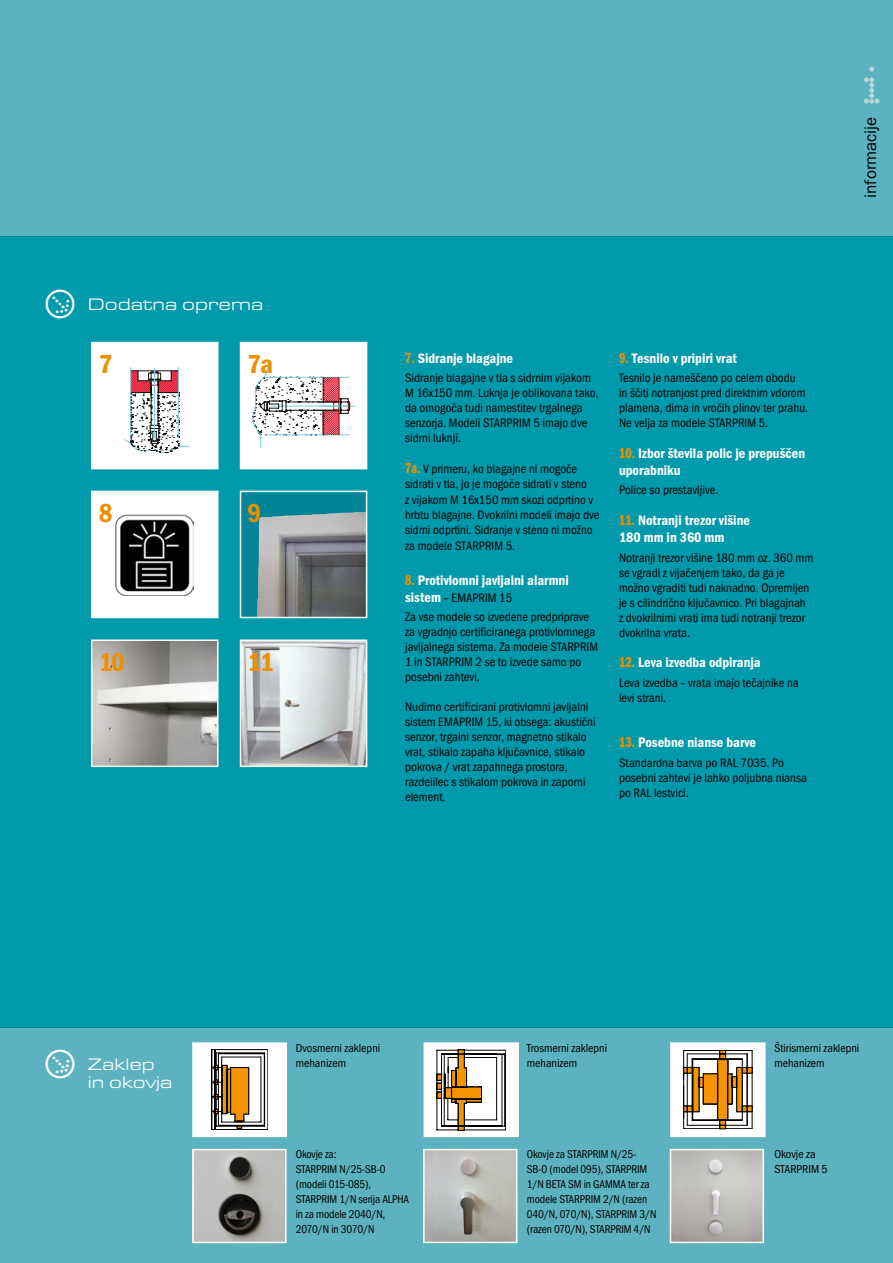
<style>
.page{position:relative;width:893px;height:1263px;background:#5cb2be}
.page>*{position:absolute;margin:0;border:0;box-sizing:border-box;transform-origin:0 0}
.t1{font:53.55px "Dot Matrix Two Narrow";color:#b6d9de}
.t2{font:600 condensed 27px "Franklin Got Itc TCE";color:#eb9000}
.t3{font:17.25px/17.2px "Eurostile TCE Regu Exte";color:#fff}
.t4{font:17.25px "Franklin Got Itc TCE";color:#000}
.t5{font:600 condensed 14.25px/17.1px "Franklin Got Itc TCE";color:#fff}
.t6{font:condensed 12.75px/15px "Franklin Got Itc TCE";color:#000}
.t7{font:condensed 12px/15px "Franklin Got Itc TCE";color:#000}
.t8{font:condensed 11.7px/15px "Franklin Got Itc TCE";letter-spacing:-.01em;color:#000}
.s1{font-family:"Button Bonus Circle Positive";font-size:36px}
.s2{font-family:"Franklin Got Itc TCE Demi Comp";font-weight:400;font-stretch:normal;font-size:15px;color:#eb9000}
.s3{font-family:"Franklin Got Itc TCE Demi Comp";font-stretch:normal;font-size:15px;color:#eb9000}
.s4{font-weight:600;font-size:14.25px;color:#fff}
</style>
<div class="page">
<div style="left:0;top:237px;width:893px;height:790px;background:#009aab"></div>
<div style="left:424px;top:1043px;width:94px;height:93px;background:#fff"></div>
<hr style="left:464px;top:1057px;width:33px;height:1px;background:#000">
<hr style="left:442px;top:1054px;width:63px;height:1px;background:#000">
<hr style="left:464px;top:1050px;width:42px;height:1px;background:#000">
<hr style="left:464px;top:1119px;width:33px;height:1px;background:#000">
<hr style="left:442px;top:1126px;width:59px;height:1px;background:#000">
<hr style="left:462px;top:1125px;width:40px;height:1px;background:#000">
<hr style="left:464px;top:1130px;width:42px;height:1px;background:#000">
<hr style="left:505px;top:1050px;width:1px;height:80px;background:#000">
<hr style="left:496px;top:1057px;width:1px;height:63px;background:#000">
<hr style="left:502px;top:1054px;width:1px;height:72px;background:#000">
<hr style="left:504px;top:1054px;width:1px;height:72px;background:#000">
<svg style="left:437px;top:1050px;width:45px;height:81px"></svg>
<div style="left:424px;top:1042px;width:95px;height:95px;border:2px solid #fff"></div>
<div style="left:193px;top:1043px;width:93px;height:93px;background:#fff"></div>
<hr style="left:264px;top:1053px;width:1px;height:73px;background:#000">
<hr style="left:261px;top:1057px;width:1px;height:65px;background:#000">
<hr style="left:268px;top:1049px;width:1px;height:80px;background:#000">
<hr style="left:222px;top:1122px;width:39px;height:1px;background:#000">
<hr style="left:211px;top:1129px;width:57px;height:1px;background:#000">
<hr style="left:216px;top:1126px;width:49px;height:1px;background:#000">
<hr style="left:218px;top:1125px;width:46px;height:1px;background:#000">
<hr style="left:222px;top:1057px;width:39px;height:1px;background:#000">
<hr style="left:211px;top:1049px;width:57px;height:1px;background:#000">
<hr style="left:218px;top:1053px;width:46px;height:1px;background:#000">
<hr style="left:216px;top:1052px;width:49px;height:1px;background:#000">
<svg style="left:211px;top:1049px;width:38px;height:80px"></svg>
<div style="left:192px;top:1042px;width:95px;height:95px;border:2px solid #fff"></div>
<div style="left:671px;top:1043px;width:94px;height:93px;background:#fff"></div>
<svg style="left:683px;top:1050px;width:70px;height:79px"></svg>
<div style="left:670px;top:1042px;width:95px;height:95px;border:2px solid #fff"></div>
<img style="left:426px;top:1152px;width:88px;height:88px">
<div style="left:423px;top:1149px;width:94px;height:94px;border:2px solid #fff"></div>
<img style="left:195px;top:1152px;width:89px;height:88px">
<div style="left:192px;top:1149px;width:95px;height:94px;border:2px solid #fff"></div>
<div style="left:92px;top:343px;width:126px;height:126px;background:#fff"></div>
<svg style="left:125px;top:367px;width:64px;height:86px"></svg>
<div style="left:91px;top:342px;width:128px;height:127px;border:2px solid #fff"></div>
<div style="left:241px;top:343px;width:126px;height:126px;background:#fff"></div>
<svg style="left:253px;top:370px;width:102px;height:78px"></svg>
<div style="left:240px;top:342px;width:127px;height:127px;border:2px solid #fff"></div>
<div style="left:241px;top:491px;width:126px;height:126px;background:#008498"></div>
<img style="left:257px;top:511px;width:107px;height:104px">
<div style="left:240px;top:491px;width:127px;height:127px;border:2px solid #fff"></div>
<div style="left:92px;top:491px;width:126px;height:126px;background:#fff"></div>
<img style="left:116px;top:514px;width:78px;height:81px">
<div style="left:91px;top:491px;width:128px;height:127px;border:2px solid #fff"></div>
<img style="left:94px;top:642px;width:122px;height:122px">
<div style="left:91px;top:639px;width:128px;height:128px;border:2px solid #fff"></div>
<img style="left:243px;top:642px;width:121px;height:122px">
<div style="left:240px;top:639px;width:127px;height:128px;border:2px solid #fff"></div>
<hr style="left:0;top:236px;width:893px;height:1px;background:#008498">
<hr style="left:0;top:1027px;width:893px;height:1px;background:#008498">
<img style="left:673px;top:1152px;width:88px;height:88px">
<div style="left:670px;top:1149px;width:94px;height:94px;border:2px solid #fff"></div>
<h3 class="t3" style="left:42px;top:296px;width:223px"><span class="s1">F</span> Dodatna oprema</h3>
<h2 class="t2" style="left:99px;top:349px;width:15px">7</h2>
<h2 class="t2" style="left:248px;top:349px;width:27px">7a</h2>
<h2 class="t2" style="left:99px;top:498px;width:15px">8</h2>
<h2 class="t2" style="left:248px;top:498px;width:15px">9</h2>
<h2 class="t2" style="left:99px;top:646px;width:28px">10</h2>
<h2 class="t2" style="left:248px;top:646px;width:28px">11</h2>
<h1 class="t1" style="left:861px;top:56px;width:22px">i</h1>
<h3 class="t4" style="left:861px;top:198px;width:83px;rotate:-90deg">informacije</h3>
<p class="t5" style="left:405px;top:350px;width:110px"><span class="s2">7.</span> Sidranje blagajne</p>
<p class="t6" style="left:405px;top:371px;width:195px">Sidranje blagajne v tla s sidrnim vijakom M 16x150 mm. Luknja je oblikovana tako, da omogoča tudi namestitev trgalnega senzorja. Modeli STARPRIM 5 imajo dve sidrni luknji.</p>
<p class="t6" style="left:405px;top:461px;width:196px"><span class="s3">7a.</span> V primeru, ko blagajne ni mogoče sidrati v tla, jo je mogoče sidrati v steno<br>z vijakom M 16x150 mm skozi odprtino v hrbtu blagajne. Dvokrilni modeli imajo dve sidrni odprtini. Sidranje v steno ni možno za modele STARPRIM 5.</p>
<p class="t5" style="left:405px;top:571px;width:165px"><span class="s2">8.</span> Protivlomni javljalni alarmni</p>
<p class="t6" style="left:405px;top:588px;width:186px;line-height:19.2px"><span class="s4">sistem</span> – EMAPRIM 15<br>Za vse modele so izvedene predpriprave</p>
<p class="t6" style="left:405px;top:624px;width:194px">za vgradnjo certificiranega protivlomnega javljalnega sistema. Za modele STARPRIM 1 in STARPRIM 2 se to izvede samo po posebni zahtevi.</p>
<p class="t6" style="left:405px;top:699px;width:192px">Nudimo certificirani protivlomni javljalni sistem EMAPRIM 15, ki obsega: akustični senzor, trgalni senzor, magnetno stikalo vrat, stikalo zapaha ključavnice, stikalo pokrova / vrat zapahnega prostora, razdelilec s stikalom pokrova in zaporni element.</p>
<p class="t5" style="left:619px;top:350px;width:119px"><span class="s2">9.</span> Tesnilo v pripiri vrat</p>
<p class="t6" style="left:619px;top:371px;width:191px">Tesnilo je nameščeno po celem obodu<br>in ščiti notranjost pred direktnim vdorom plamena, dima in vročih plinov ter prahu.<br>Ne velja za modele STARPRIM 5.</p>
<p class="t5" style="left:619px;top:445px;width:188px"><span class="s2">10.</span> Izbor števila polic je prepuščen uporabniku</p>
<p class="t6" style="left:619px;top:483px;width:101px">Police so prestavljive.</p>
<p class="t5" style="left:619px;top:512px;width:133px"><span class="s2">11.</span> Notranji trezor višine<br>180 mm in 360 mm</p>
<p class="t6" style="left:619px;top:550px;width:196px">Notranji trezor višine 180 mm oz. 360 mm se vgradi z vijačenjem tako, da ga je možno vgraditi tudi naknadno. Opremljen je s cilindrično ključavnico. Pri blagajnah<br>z dvokrilnimi vrati ima tudi notranji trezor dvokrilna vrata.</p>
<p class="t5" style="left:619px;top:654px;width:143px"><span class="s2">12.</span> Leva izvedba odpiranja</p>
<p class="t6" style="left:619px;top:675px;width:181px">Leva izvedba – vrata imajo tečajnike na levi strani.</p>
<p class="t5" style="left:619px;top:734px;width:139px"><span class="s2">13.</span> Posebne nianse barve</p>
<p class="t6" style="left:619px;top:755px;width:189px">Standardna barva po RAL 7035. Po posebni zahtevi je lahko poljubna niansa po RAL lestvici.</p>
<h3 class="t3" style="left:88px;top:1056px;width:86px;text-indent:-45px"><span class="s1">F</span> Zaklep in okovja</h3>
<p class="t7" style="left:296px;top:1040px;width:86px">Dvosmerni zaklepni mehanizem</p>
<p class="t7" style="left:774px;top:1040px;width:87px">Štirismerni zaklepni mehanizem</p>
<p class="t7" style="left:527px;top:1040px;width:82px">Trosmerni zaklepni mehanizem</p>
<p class="t8" style="left:296px;top:1147px;width:115px">Okovje za:<br>STARPRIM N/25-SB-0 (modeli 015-085),<br>STARPRIM 1/N serija ALPHA in za modele 2040/N,<br>2070/N in 3070/N</p>
<p class="t8" style="left:527px;top:1147px;width:131px">Okovje za STARPRIM N/25-<br>SB-0 (model 095), STARPRIM<br>1/N BETA SM in GAMMA ter za modele STARPRIM 2/N (razen<br>040/N, 070/N), STARPRIM 3/N (razen 070/N), STARPRIM 4/N</p>
<p class="t7" style="left:774px;top:1147px;width:55px">Okovje za<br>STARPRIM 5</p>
</div>
